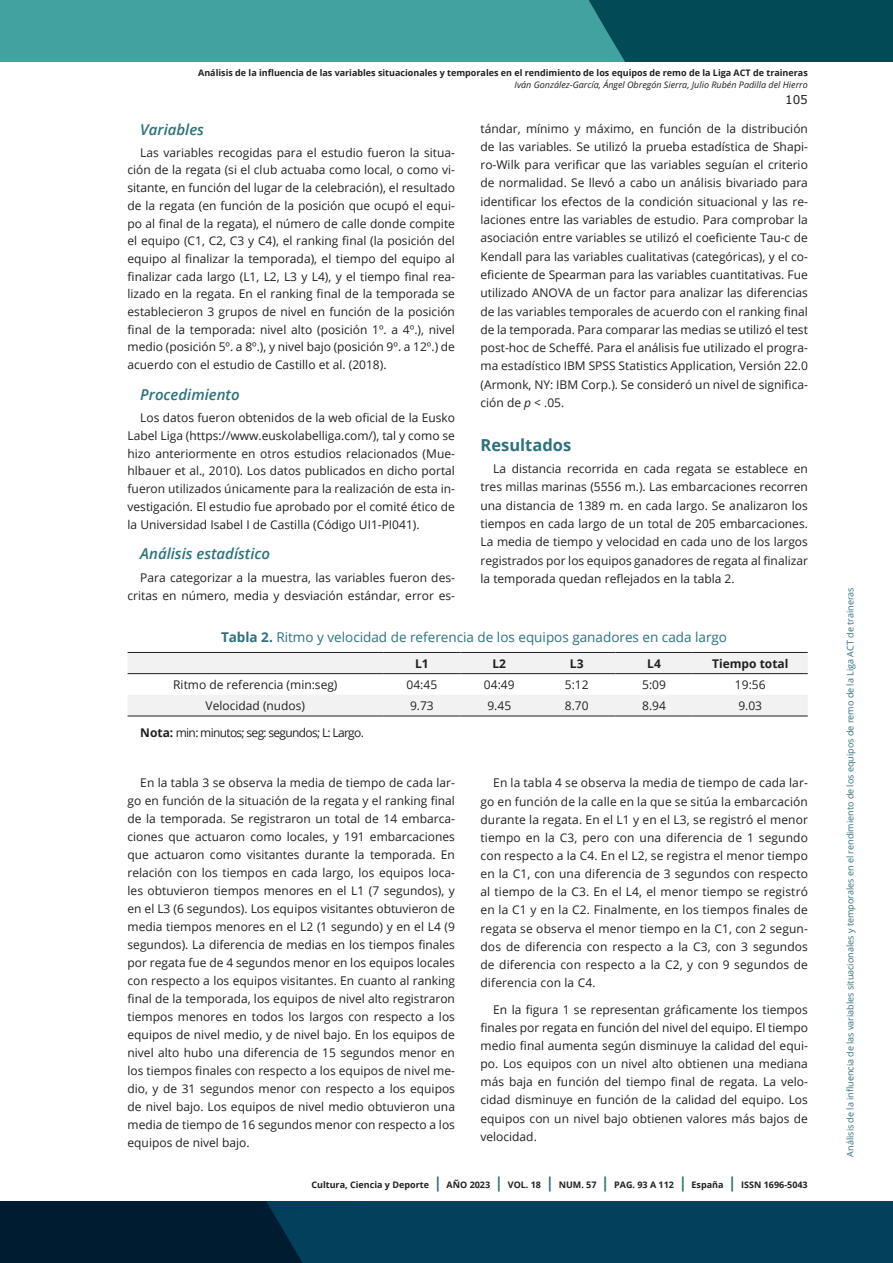
<style>
.page{position:relative;width:893px;height:1263px;background:#fff}
.page>*{position:absolute;margin:0;border:0;box-sizing:border-box;transform-origin:0 0}
.subtitulo_H3{font:700 16.5px "Open Sans";color:#2c727a}
.subtitulo_2_H3{font:italic 600 15px "Open Sans";color:#2c727a}
.titulo_tablas_imagen{font:13.5px "Open Sans";color:#2c727a}
.Cuerpo_de_texto_P{font:12px/18px "Open Sans";color:#231f20;text-align:justify}
.Cuerpo_tablas{font:12px "Open Sans";color:#231f20}
.Cuerpo_de_texto_P-2{font:12px "Open Sans";letter-spacing:-.055em;color:#231f20}
.Cuerpo_tablas-2{font:700 12px "Open Sans";color:#231f20}
.t1{font:12px "Verdana";color:#231f20}
.t2{font:700 9px "Open Sans";color:#231f20}
.t3{font:9px "Open Sans";color:#2c727a}
.t4{font:italic 9px "Open Sans";color:#231f20}
.s1{font-style:italic}
.s2{font-weight:700}
.s3{font-size:15px;color:#2c727a}
</style>
<div class="page">
<svg style="left:0;top:1201px;width:893px;height:62px;fill:#03405c"></svg>
<div style="left:0;top:0;width:893px;height:62px;background:#41a29f"></div>
<div style="left:589px;top:0;width:304px;height:62px;background:#024a56"></div>
<svg style="left:128px;top:653px;width:680px;height:63px"></svg>
<hr style="left:128px;top:652px;width:255px;height:1px;background:#231f20">
<hr style="left:383px;top:652px;width:78px;height:1px;background:#231f20">
<hr style="left:461px;top:652px;width:77px;height:1px;background:#231f20">
<hr style="left:538px;top:652px;width:77px;height:1px;background:#231f20">
<hr style="left:615px;top:652px;width:78px;height:1px;background:#231f20">
<hr style="left:693px;top:652px;width:115px;height:1px;background:#231f20">
<hr style="left:128px;top:673px;width:255px;height:1px;background:#231f20">
<hr style="left:383px;top:673px;width:78px;height:1px;background:#231f20">
<hr style="left:461px;top:673px;width:77px;height:1px;background:#231f20">
<hr style="left:538px;top:673px;width:77px;height:1px;background:#231f20">
<hr style="left:615px;top:673px;width:78px;height:1px;background:#231f20">
<hr style="left:693px;top:673px;width:115px;height:1px;background:#231f20">
<hr style="left:128px;top:716px;width:255px;height:1px;background:#231f20">
<hr style="left:383px;top:716px;width:78px;height:1px;background:#231f20">
<hr style="left:461px;top:716px;width:77px;height:1px;background:#231f20">
<hr style="left:538px;top:716px;width:77px;height:1px;background:#231f20">
<hr style="left:615px;top:716px;width:78px;height:1px;background:#231f20">
<hr style="left:693px;top:716px;width:115px;height:1px;background:#231f20">
<p class="t2" style="left:198px;top:67px;width:611px">Análisis de la influencia de las variables situacionales y temporales en el rendimiento de los equipos de remo de la Liga ACT de traineras</p>
<p class="t4" style="left:515px;top:79px;width:295px">Iván González-García, Ángel Obregón Sierra, Julio Rubén Padilla del Hierro</p>
<p class="t1" style="left:785px;top:91px;width:24px">105</p>
<p class="Cuerpo_de_texto_P" style="left:480px;top:119px;width:329px">tándar, mínimo y máximo, en función de la distribución de las variables. Se utilizó la prueba estadística de Shapi&shy;ro-Wilk para verificar que las variables seguían el criterio de normalidad. Se llevó a cabo un análisis bivariado para identificar los efectos de la condición situacional y las re&shy;laciones entre las variables de estudio. Para comprobar la asociación entre variables se utilizó el coeficiente Tau-c de Kendall para las variables cualitativas (categóricas), y el co&shy;eficiente de Spearman para las variables cuantitativas. Fue utilizado ANOVA de un factor para analizar las diferencias de las variables temporales de acuerdo con el ranking final de la temporada. Para comparar las medias se utilizó el test post-hoc de Scheffé. Para el análisis fue utilizado el progra&shy;ma estadístico IBM SPSS Statistics Application, Versión 22.0 (Armonk, NY: IBM Corp.). Se consideró un nivel de significa&shy;ción de <span class="s1">p</span> &lt; .05.</p>
<p class="subtitulo_H3" style="left:480px;top:433px;width:92px">Resultados</p>
<p class="Cuerpo_de_texto_P" style="left:480px;top:459px;width:329px;text-indent:13px">La distancia recorrida en cada regata se establece en tres millas marinas (5556 m.). Las embarcaciones recorren una distancia de 1389 m. en cada largo. Se analizaron los tiempos en cada largo de un total de 205 embarcaciones.<br>La media de tiempo y velocidad en cada uno de los largos registrados por los equipos ganadores de regata al finalizar la temporada quedan reflejados en la tabla 2.</p>
<p class="subtitulo_2_H3" style="left:140px;top:119px;width:65px">Variables</p>
<p class="Cuerpo_de_texto_P" style="left:128px;top:143px;width:329px;text-indent:13px">Las variables recogidas para el estudio fueron la situa&shy;ción de la regata (si el club actuaba como local, o como vi&shy;sitante, en función del lugar de la celebración), el resultado de la regata (en función de la posición que ocupó el equi&shy;po al final de la regata), el número de calle donde compite el equipo (C1, C2, C3 y C4), el ranking final (la posición del equipo al finalizar la temporada), el tiempo del equipo al finalizar cada largo (L1, L2, L3 y L4), y el tiempo final rea&shy;lizado en la regata. En el ranking final de la temporada se establecieron 3 grupos de nivel en función de la posición final de la temporada: nivel alto (posición 1º. a 4º.), nivel medio (posición 5º. a 8º.), y nivel bajo (posición 9º. a 12º.) de acuerdo con el estudio de Castillo et al. (2018).</p>
<p class="subtitulo_2_H3" style="left:140px;top:384px;width:101px">Procedimiento</p>
<p class="Cuerpo_de_texto_P" style="left:128px;top:409px;width:329px;text-indent:13px">Los datos fueron obtenidos de la web oficial de la Eusko Label Liga (https://www.euskolabelliga.com/), tal y como se hizo anteriormente en otros estudios relacionados (Mue&shy;hlbauer et al., 2010). Los datos publicados en dicho portal fueron utilizados únicamente para la realización de esta in&shy;vestigación. El estudio fue aprobado por el comité ético de la Universidad Isabel I de Castilla (Código UI1-PI041).</p>
<p class="subtitulo_2_H3" style="left:140px;top:544px;width:131px">Análisis estadístico</p>
<p class="Cuerpo_de_texto_P" style="left:128px;top:568px;width:329px;text-align:right">Para categorizar a la muestra, las variables fueron des&shy;critas en número, media y desviación estándar, error es-</p>
<p class="titulo_tablas_imagen" style="left:221px;top:628px;width:508px"><span class="s2">Tabla 2.</span> Ritmo y velocidad de referencia de los equipos ganadores en cada largo</p>
<p class="Cuerpo_tablas-2" style="left:415px;top:655px;width:15px">L1</p>
<p class="Cuerpo_tablas-2" style="left:492px;top:655px;width:15px">L2</p>
<p class="Cuerpo_tablas-2" style="left:570px;top:655px;width:15px">L3</p>
<p class="Cuerpo_tablas-2" style="left:647px;top:655px;width:15px">L4</p>
<p class="Cuerpo_tablas-2" style="left:712px;top:655px;width:78px">Tiempo total</p>
<p class="Cuerpo_tablas" style="left:173px;top:676px;width:166px">Ritmo de referencia (min:seg)</p>
<p class="Cuerpo_tablas" style="left:407px;top:676px;width:32px">04:45</p>
<p class="Cuerpo_tablas" style="left:484px;top:676px;width:32px">04:49</p>
<p class="Cuerpo_tablas" style="left:565px;top:676px;width:25px">5:12</p>
<p class="Cuerpo_tablas" style="left:642px;top:676px;width:25px">5:09</p>
<p class="Cuerpo_tablas" style="left:735px;top:676px;width:32px">19:56</p>
<p class="Cuerpo_tablas" style="left:206px;top:697px;width:101px">Velocidad (nudos)</p>
<p class="Cuerpo_tablas" style="left:410px;top:697px;width:25px">9.73</p>
<p class="Cuerpo_tablas" style="left:487px;top:697px;width:25px">9.45</p>
<p class="Cuerpo_tablas" style="left:565px;top:697px;width:25px">8.70</p>
<p class="Cuerpo_tablas" style="left:642px;top:697px;width:25px">8.94</p>
<p class="Cuerpo_tablas" style="left:738px;top:697px;width:25px">9.03</p>
<p class="Cuerpo_de_texto_P-2" style="left:140px;top:724px;width:225px"><span class="s2">Nota:</span> min: minutos; seg: segundos; L: Largo.</p>
<p class="Cuerpo_de_texto_P" style="left:128px;top:774px;width:329px;text-indent:13px">En la tabla 3 se observa la media de tiempo de cada lar&shy;go en función de la situación de la regata y el ranking final de la temporada. Se registraron un total de 14 embarca&shy;ciones que actuaron como locales, y 191 embarcaciones que actuaron como visitantes durante la temporada. En relación con los tiempos en cada largo, los equipos loca&shy;les obtuvieron tiempos menores en el L1 (7 segundos), y en el L3 (6 segundos). Los equipos visitantes obtuvieron de media tiempos menores en el L2 (1 segundo) y en el L4 (9 segundos). La diferencia de medias en los tiempos finales por regata fue de 4 segundos menor en los equipos locales con respecto a los equipos visitantes. En cuanto al ranking final de la temporada, los equipos de nivel alto registraron tiempos menores en todos los largos con respecto a los equipos de nivel medio, y de nivel bajo. En los equipos de nivel alto hubo una diferencia de 15 segundos menor en los tiempos finales con respecto a los equipos de nivel me&shy;dio, y de 31 segundos menor con respecto a los equipos de nivel bajo. Los equipos de nivel medio obtuvieron una media de tiempo de 16 segundos menor con respecto a los equipos de nivel bajo.</p>
<p class="Cuerpo_de_texto_P" style="left:480px;top:774px;width:329px;text-indent:13px">En la tabla 4 se observa la media de tiempo de cada lar&shy;go en función de la calle en la que se sitúa la embarcación durante la regata. En el L1 y en el L3, se registró el menor tiempo en la C3, pero con una diferencia de 1 segundo con respecto a la C4. En el L2, se registra el menor tiempo en la C1, con una diferencia de 3 segundos con respecto al tiempo de la C3. En el L4, el menor tiempo se registró en la C1 y en la C2. Finalmente, en los tiempos finales de regata se observa el menor tiempo en la C1, con 2 segun&shy;dos de diferencia con respecto a la C3, con 3 segundos de diferencia con respecto a la C2, y con 9 segundos de diferencia con la C4.</p>
<p class="Cuerpo_de_texto_P" style="left:480px;top:1000px;width:329px;text-indent:13px">En la figura 1 se representan gráficamente los tiempos finales por regata en función del nivel del equipo. El tiempo medio final aumenta según disminuye la calidad del equi&shy;po. Los equipos con un nivel alto obtienen una mediana más baja en función del tiempo final de regata. La velo&shy;cidad disminuye en función de la calidad del equipo. Los equipos con un nivel bajo obtienen valores más bajos de velocidad.</p>
<p class="t2" style="left:311px;top:1179px;width:498px">Cultura, Ciencia y Deporte <span class="s3">|</span> AÑO 2023 <span class="s3">|</span> VOL. 18 <span class="s3">|</span> NUM. 57 <span class="s3">|</span> PAG. 93 A 112 <span class="s3">|</span> España <span class="s3">|</span> ISSN 1696-5043</p>
<p class="t3" style="left:844px;top:1156px;width:571px;rotate:-90deg">Análisis de la influencia de las variables situacionales y temporales en el rendimiento de los equipos de remo de la Liga ACT de traineras</p>
</div>
